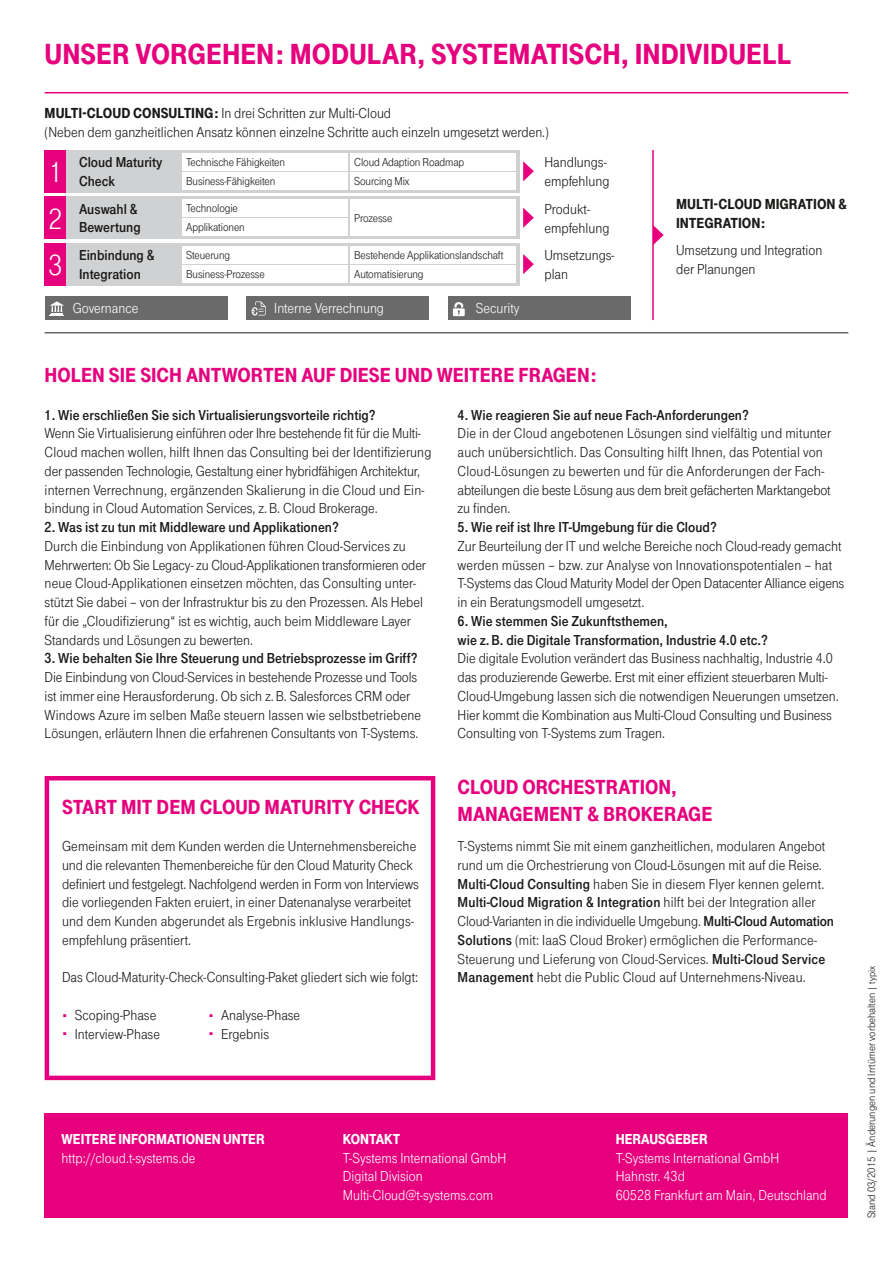
<style>
.page{position:relative;width:893px;height:1263px;background:#fff}
.page>*{position:absolute;margin:0;border:0;box-sizing:border-box;transform-origin:0 0}
.t1{font:900 30px "Tele Grotesk Headline";color:#e6007d}
.t2{font:30px "Tele Grotesk Headline";color:#fff}
.t3{font:900 21px/26.2px "Tele Grotesk Headline";color:#e6007d}
.t4{font:15px/18.8px "Tele Grotesk Norm";color:#1a1a18}
.t5{font:15px/18.8px "Tele Grotesk Fett";color:#1a1a18}
.t6{font:15px/18.8px "Tele Grotesk Norm";color:#fff}
.t7{font:15px "Tele Grotesk Ultr";color:#fff}
.t8{font:900 15px/18.8px "Tele Grotesk Headline";color:#1a1a18}
.t9{font:12px "Tele Grotesk Norm";letter-spacing:-.01em;color:#1a1a18}
.t10{font:11.25px "Tele Grotesk Norm";color:#1a1a18}
.s1{font-family:"Tele Grotesk Headline";font-weight:900}
.s2{font-family:"Tele Grotesk Fett"}
.s3{font-family:"Tele Grotesk Norm"}
.s4{font-size:10.5px}
</style>
<div class="page">
<hr style="left:45px;top:92px;width:803px;height:1px;background:#e6007d">
<hr style="left:45px;top:332px;width:803px;height:1px;background:#1b1c20">
<div style="left:45px;top:776px;width:390px;height:304px;border:4px solid #e6007d"></div>
<div style="left:45px;top:297px;width:182px;height:23px;background:#6a6a6a"></div>
<div style="left:448px;top:297px;width:183px;height:23px;background:#6a6a6a"></div>
<div style="left:246px;top:297px;width:183px;height:23px;background:#6a6a6a"></div>
<svg style="left:654px;top:226px;width:10px;height:18px"></svg>
<div style="left:45px;top:150px;width:474px;height:43px;background:#cfd1d2"></div>
<div style="left:45px;top:243px;width:474px;height:42px;background:#cfd1d2"></div>
<div style="left:45px;top:150px;width:21px;height:43px;background:#e6007d"></div>
<div style="left:45px;top:243px;width:21px;height:42px;background:#e6007d"></div>
<div style="left:182px;top:153px;width:166px;height:17px;background:#fff"></div>
<div style="left:182px;top:246px;width:166px;height:17px;background:#fff"></div>
<div style="left:350px;top:153px;width:166px;height:17px;background:#fff"></div>
<div style="left:350px;top:246px;width:166px;height:17px;background:#fff"></div>
<div style="left:182px;top:172px;width:166px;height:17px;background:#fff"></div>
<div style="left:182px;top:265px;width:166px;height:17px;background:#fff"></div>
<div style="left:350px;top:172px;width:166px;height:17px;background:#fff"></div>
<div style="left:350px;top:265px;width:166px;height:17px;background:#fff"></div>
<div style="left:45px;top:196px;width:474px;height:43px;background:#cfd1d2"></div>
<div style="left:45px;top:196px;width:21px;height:43px;background:#e6007d"></div>
<div style="left:182px;top:200px;width:166px;height:17px;background:#fff"></div>
<div style="left:350px;top:200px;width:166px;height:36px;background:#fff"></div>
<div style="left:182px;top:219px;width:166px;height:17px;background:#fff"></div>
<svg style="left:523px;top:161px;width:11px;height:20px"></svg>
<svg style="left:523px;top:254px;width:11px;height:20px"></svg>
<svg style="left:523px;top:208px;width:11px;height:20px"></svg>
<hr style="left:652px;top:150px;width:2px;height:170px;background:#e6007d">
<svg style="left:453px;top:302px;width:12px;height:14px"></svg>
<svg style="left:50px;top:301px;width:14px;height:15px"></svg>
<svg style="left:251px;top:301px;width:15px;height:14px"></svg>
<div style="left:45px;top:1113px;width:803px;height:105px;background:#e6007d"></div>
<h1 class="t1" style="left:45px;top:38px;width:265px">UNSER VORGEHEN: MODULAR</h1>
<h1 class="t1" style="left:417px;top:38px;width:77px">, SYSTEMATI</h1>
<h1 class="t1" style="left:569px;top:38px;width:150px">SCH, INDIVIDUELL</h1>
<p class="t4" style="left:45px;top:104px;width:506px"><span class="s1">MULTI-CLOUD CONSULTING :</span> In drei Schritten zur Multi-Cloud<br>(Neben dem ganzheitlichen Ansatz können einzelne Schritte auch einzeln umgesetzt werden.)</p>
<p class="t5" style="left:79px;top:153px;width:85px">Cloud Maturity<br>Check</p>
<p class="t4" style="left:544px;top:153px;width:67px">Handlungs&shy;empfehlung</p>
<p class="t9" style="left:354px;top:155px;width:112px">Cloud Adaption Roadmap</p>
<p class="t9" style="left:186px;top:155px;width:100px">Technische Fähigkeiten</p>
<h1 class="t2" style="left:51px;top:156px;width:10px">1</h1>
<p class="t9" style="left:354px;top:174px;width:57px">Sourcing Mix</p>
<p class="t9" style="left:186px;top:174px;width:91px">Business-Fähigkeiten</p>
<h1 class="t2" style="left:49px;top:202px;width:15px">2</h1>
<h1 class="t2" style="left:49px;top:249px;width:15px">3</h1>
<p class="t5" style="left:79px;top:199px;width:63px">Auswahl &amp;<br>Bewertung</p>
<p class="t9" style="left:186px;top:202px;width:53px">Technologie</p>
<p class="t9" style="left:186px;top:221px;width:60px">Applikationen</p>
<p class="t5" style="left:79px;top:246px;width:77px">Einbindung &amp;<br>Integration</p>
<p class="t9" style="left:186px;top:248px;width:46px">Steuerung</p>
<p class="t9" style="left:186px;top:267px;width:80px">Business-Prozesse</p>
<p class="t9" style="left:354px;top:211px;width:40px">Prozesse</p>
<p class="t9" style="left:354px;top:248px;width:151px">Bestehende Applikationslandschaft</p>
<p class="t9" style="left:354px;top:267px;width:71px">Automatisierung</p>
<p class="t6" style="left:73px;top:299px;width:67px">Governance</p>
<p class="t6" style="left:274px;top:299px;width:111px">Interne Verrechnung</p>
<p class="t6" style="left:476px;top:299px;width:45px">Security</p>
<p class="t4" style="left:544px;top:200px;width:67px">Produkt&shy;empfehlung</p>
<p class="t4" style="left:544px;top:246px;width:72px">Umsetzungs&shy;plan</p>
<p class="t8" style="left:676px;top:195px;width:172px">MULTI-CLOUD MIGRATION &amp;<br>INTEGRATION :</p>
<p class="t4" style="left:676px;top:241px;width:148px">Umsetzung und Integration der Planungen</p>
<h2 class="t3" style="left:45px;top:362px;width:13px">HOLE</h2>
<h2 class="t3" style="left:92px;top:362px;width:158px">N SIE SICH ANTWORTE</h2>
<h2 class="t3" style="left:285px;top:362px;width:179px">N AUF DIESE UND WEITERE</h2>
<h2 class="t3" style="left:518px;top:362px;width:80px">FRAGEN:</h2>
<p class="t5" style="left:45px;top:405px;width:332px">1. Wie erschließen Sie sich Virtualisierungsvorteile richtig?</p>
<p class="t4" style="left:45px;top:424px;width:388px">Wenn Sie Virtualisierung einführen oder Ihre bestehende fit für die Multi-Cloud machen wollen, hilft Ihnen das Consulting bei der Identifizierung der passenden Technologie, Gestaltung einer hybridfähigen Architektur, internen Verrechnung, ergänzenden Skalierung in die Cloud und Ein&shy;bindung in Cloud Automation Services, z.B. Cloud Brokerage.</p>
<p class="t5" style="left:45px;top:518px;width:296px">2. Was ist zu tun mit Middleware und Applikationen?</p>
<p class="t4" style="left:45px;top:537px;width:383px">Durch die Einbindung von Applikationen führen Cloud-Services zu Mehrwerten: Ob Sie Legacy- zu Cloud-Applikationen transformieren oder neue Cloud-Applikationen einsetzen möchten, das Consulting unter&shy;stützt Sie dabei – von der Infrastruktur bis zu den Prozessen. Als Hebel für die „Cloudifizierung“ ist es wichtig, auch beim Middleware Layer Standards und Lösungen zu bewerten.</p>
<p class="t5" style="left:45px;top:649px;width:374px">3. Wie behalten Sie Ihre Steuerung und Betriebsprozesse im Griff?</p>
<p class="t4" style="left:45px;top:668px;width:378px">Die Einbindung von Cloud-Services in bestehende Prozesse und Tools ist immer eine Herausforderung. Ob sich z.B. Salesforces CRM oder Windows Azure im selben Maße steuern lassen wie selbstbetriebene Lösungen, erläutern Ihnen die erfahrenen Consultants von T-Systems.</p>
<h2 class="t3" style="left:458px;top:775px;width:256px">CLOUD ORCHESTRATION,<br>MANAGEMENT &amp; BROKERAGE</h2>
<p class="t4" style="left:458px;top:837px;width:369px">T-Systems nimmt Sie mit einem ganzheitlichen, modularen Angebot rund um die Orchestrierung von Cloud-Lösungen mit auf die Reise.<br><span class="s2">Multi-Cloud Consulting</span> haben Sie in diesem Flyer kennen gelernt.</p>
<p class="t5" style="left:458px;top:893px;width:359px">Multi-Cloud Migration &amp; Integration <span class="s3">hilft bei der Integration aller</span></p>
<p class="t4" style="left:458px;top:912px;width:378px">Cloud-Varianten in die individuelle Umgebung. <span class="s2">Multi-Cloud Automation Solutions</span> (mit: IaaS Cloud Broker) ermöglichen die Performance-Steuerung und Lieferung von Cloud-Services. <span class="s2">Multi-Cloud Service Management</span> hebt die Public Cloud auf Unternehmens-Niveau.</p>
<p class="t5" style="left:458px;top:405px;width:293px">4. Wie reagieren Sie auf neue Fach-Anforderungen?</p>
<p class="t4" style="left:458px;top:424px;width:375px">Die in der Cloud angebotenen Lösungen sind vielfältig und mitunter auch unübersichtlich. Das Consulting hilft Ihnen, das Potential von Cloud-Lösungen zu bewerten und für die Anforderungen der Fach&shy;abteilungen die beste Lösung aus dem breit gefächerten Marktangebot zu finden.</p>
<p class="t5" style="left:458px;top:518px;width:261px">5. Wie reif ist Ihre IT-Umgebung für die Cloud?</p>
<p class="t4" style="left:458px;top:537px;width:388px">Zur Beurteilung der IT und welche Bereiche noch Cloud-ready gemacht werden müssen – bzw. zur Analyse von Innovationspotentialen – hat T-Systems das Cloud Maturity Model der Open Datacenter Alliance eigens in ein Beratungsmodell umgesetzt.</p>
<p class="t5" style="left:458px;top:612px;width:312px">6. Wie stemmen Sie Zukunftsthemen,<br>wie z.B. die Digitale Transformation, Industrie 4.0 etc.?</p>
<p class="t4" style="left:458px;top:649px;width:383px">Die digitale Evolution verändert das Business nachhaltig, Industrie 4.0 das produzierende Gewerbe. Erst mit einer effizient steuerbaren Multi-Cloud-Umgebung lassen sich die notwendigen Neuerungen umsetzen.<br>Hier kommt die Kombination aus Multi-Cloud Consulting und Business Consulting von T-Systems zum Tragen.</p>
<h2 class="t3" style="left:62px;top:794px;width:359px">START MIT DEM CLOUD MATURITY CHECK</h2>
<p class="t4" style="left:62px;top:837px;width:358px">Gemeinsam mit dem Kunden werden die Unternehmensbereiche und die relevanten Themenbereiche für den Cloud Maturity Check definiert und festgelegt. Nachfolgend werden in Form von Interviews die vorliegenden Fakten eruiert, in einer Datenanalyse verarbeitet und dem Kunden abgerundet als Ergebnis inklusive Handlungs&shy;empfehlung präsentiert.</p>
<p class="t4" style="left:62px;top:968px;width:358px">Das Cloud-Maturity-Check-Consulting-Paket gliedert sich wie folgt:</p>
<p class="t4" style="left:75px;top:1006px;width:87px">Scoping-Phase<br>Interview-Phase</p>
<p class="t4" style="left:221px;top:1006px;width:81px">Analyse-Phase<br>Ergebnis</p>
<p class="t7" style="left:62px;top:1131px;width:205px">WEITERE INFORMATIONEN UNTER</p>
<p class="t6" style="left:62px;top:1148px;width:135px">http://cloud.t-systems.de</p>
<p class="t7" style="left:343px;top:1131px;width:59px">KONTAKT</p>
<p class="t6" style="left:343px;top:1148px;width:165px">T-Systems International GmbH<br>Digital Division<br>Multi-Cloud@t-systems.com</p>
<p class="t7" style="left:616px;top:1131px;width:94px">HERAUSGEBER</p>
<p class="t6" style="left:616px;top:1148px;width:213px">T-Systems International GmbH<br>Hahnstr. 43d<br>60528 Frankfurt am Main, Deutschland</p>
<p class="t10" style="left:865px;top:1218px;width:254px;rotate:-90deg">Stand 03/2015 | Änderungen und Irrtümer vorbehalten <span class="s4">| typix</span></p>
</div>
